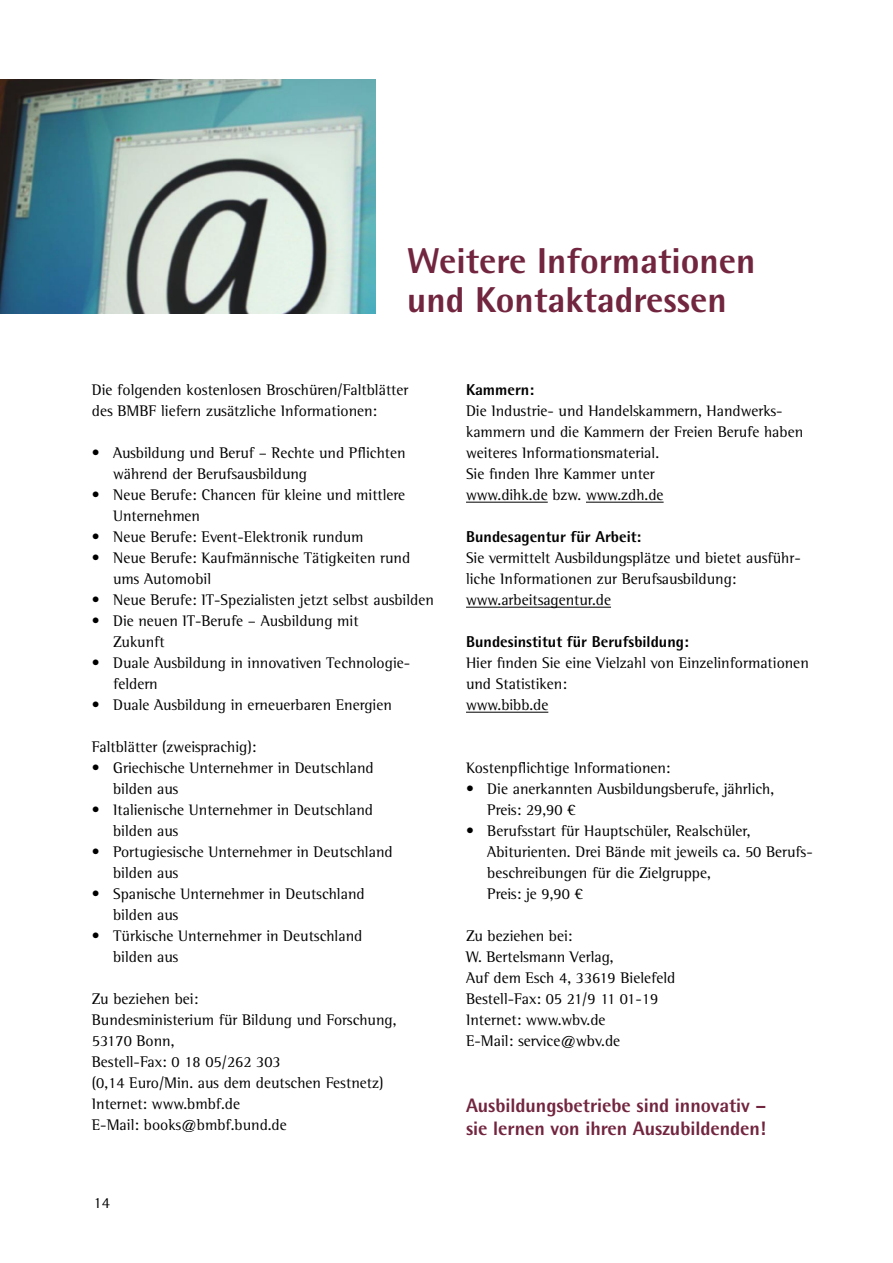
<style>
.page{position:relative;width:893px;height:1263px;background:#fff}
.page>*{position:absolute;margin:0;border:0;box-sizing:border-box;transform-origin:0 0}
.t1{font:800 36px/39px "Agfa Rotis Semisans";color:#72253f}
.t2{font:800 19.5px/22.5px "Agfa Rotis Semisans";letter-spacing:-.005em;color:#72253f}
.t3{font:15.75px/21px "Agfa Rotis Semi Serif";color:#000}
.t4{font:800 15.75px "Agfa Rotis Semisans";color:#000}
</style>
<div class="page">
<hr style="left:466px;top:502px;width:82px;height:1px;background:#000">
<hr style="left:586px;top:502px;width:78px;height:1px;background:#000">
<hr style="left:466px;top:607px;width:145px;height:1px;background:#000">
<hr style="left:466px;top:712px;width:82px;height:1px;background:#000">
<img style="left:0;top:79px;width:376px;height:234px">
<h1 class="t1" style="left:407px;top:240px;width:350px">Weitere Informationen und Kontaktadressen</h1>
<p class="t3" style="left:92px;top:379px;width:318px">Die folgenden kostenlosen Broschüren/Faltblätter des BMBF liefern zusätzliche Informationen:</p>
<p class="t3" style="left:113px;top:442px;width:294px;text-indent:-21px">• Ausbildung und Beruf – Rechte und Pflichten während der Berufsausbildung</p>
<p class="t3" style="left:113px;top:484px;width:294px;text-indent:-21px">• Neue Berufe: Chancen für kleine und mittlere<br>Unternehmen</p>
<p class="t3" style="left:92px;top:526px;width:273px">• Neue Berufe: Event-Elektronik rundum</p>
<p class="t3" style="left:113px;top:547px;width:299px;text-indent:-21px">• Neue Berufe: Kaufmännische Tätigkeiten rund ums Automobil</p>
<p class="t3" style="left:92px;top:589px;width:344px">• Neue Berufe: IT-Spezialisten jetzt selbst ausbilden</p>
<p class="t3" style="left:113px;top:610px;width:247px;text-indent:-21px">• Die neuen IT-Berufe – Ausbildung mit<br>Zukunft</p>
<p class="t3" style="left:113px;top:652px;width:299px;text-indent:-21px">• Duale Ausbildung in innovativen Technologie&shy;feldern</p>
<p class="t3" style="left:92px;top:694px;width:301px">• Duale Ausbildung in erneuerbaren Energien</p>
<p class="t3" style="left:92px;top:736px;width:166px">Faltblätter (zweisprachig):</p>
<p class="t3" style="left:113px;top:757px;width:262px;text-indent:-21px">• Griechische Unternehmer in Deutschland bilden aus</p>
<p class="t3" style="left:113px;top:799px;width:262px;text-indent:-21px">• Italienische Unternehmer in Deutschland bilden aus</p>
<p class="t3" style="left:113px;top:841px;width:281px;text-indent:-21px">• Portugiesische Unternehmer in Deutschland bilden aus</p>
<p class="t3" style="left:113px;top:883px;width:253px;text-indent:-21px">• Spanische Unternehmer in Deutschland bilden aus</p>
<p class="t3" style="left:113px;top:925px;width:251px;text-indent:-21px">• Türkische Unternehmer in Deutschland bilden aus</p>
<p class="t3" style="left:92px;top:988px;width:306px">Zu beziehen bei:<br>Bundesministerium für Bildung und Forschung,<br>53170 Bonn,<br>Bestell-Fax: 0 18 05/262 303<br>(0,14 Euro/Min. aus dem deutschen Festnetz)<br>Internet: www.bmbf.de<br>E-Mail: books@bmbf.bund.de</p>
<p class="t3" style="left:94px;top:1192px;width:18px">14</p>
<p class="t4" style="left:466px;top:380px;width:70px">Kammern:</p>
<p class="t3" style="left:466px;top:400px;width:339px">Die Industrie- und Handelskammern, Handwerks&shy;kammern und die Kammern der Freien Berufe haben weiteres Informationsmaterial.<br>Sie finden Ihre Kammer unter<br>www.dihk.de bzw. www.zdh.de</p>
<p class="t4" style="left:466px;top:527px;width:177px">Bundesagentur für Arbeit:</p>
<p class="t3" style="left:466px;top:547px;width:336px">Sie vermittelt Ausbildungsplätze und bietet ausführ&shy;liche Informationen zur Berufsausbildung: www.arbeitsagentur.de</p>
<p class="t4" style="left:466px;top:632px;width:224px">Bundesinstitut für Berufsbildung:</p>
<p class="t3" style="left:466px;top:652px;width:344px">Hier finden Sie eine Vielzahl von Einzelinformationen und Statistiken:<br>www.bibb.de</p>
<p class="t3" style="left:466px;top:757px;width:206px">Kostenpflichtige Informationen:</p>
<p class="t3" style="left:487px;top:778px;width:288px;text-indent:-21px">• Die anerkannten Ausbildungsberufe, jährlich,<br>Preis: 29,90 €</p>
<p class="t3" style="left:487px;top:820px;width:327px;text-indent:-21px">• Berufsstart für Hauptschüler, Realschüler, Abiturienten. Drei Bände mit jeweils ca. 50 Berufs&shy;beschreibungen für die Zielgruppe,<br>Preis: je 9,90 €</p>
<p class="t3" style="left:466px;top:925px;width:211px">Zu beziehen bei:<br>W. Bertelsmann Verlag,<br>Auf dem Esch 4, 33619 Bielefeld<br>Bestell-Fax: 05 21/9 11 01-19<br>Internet: www.wbv.de<br>E-Mail: service@wbv.de</p>
<p class="t2" style="left:466px;top:1094px;width:302px">Ausbildungsbetriebe sind innovativ – sie lernen von ihren Auszubildenden!</p>
</div>
